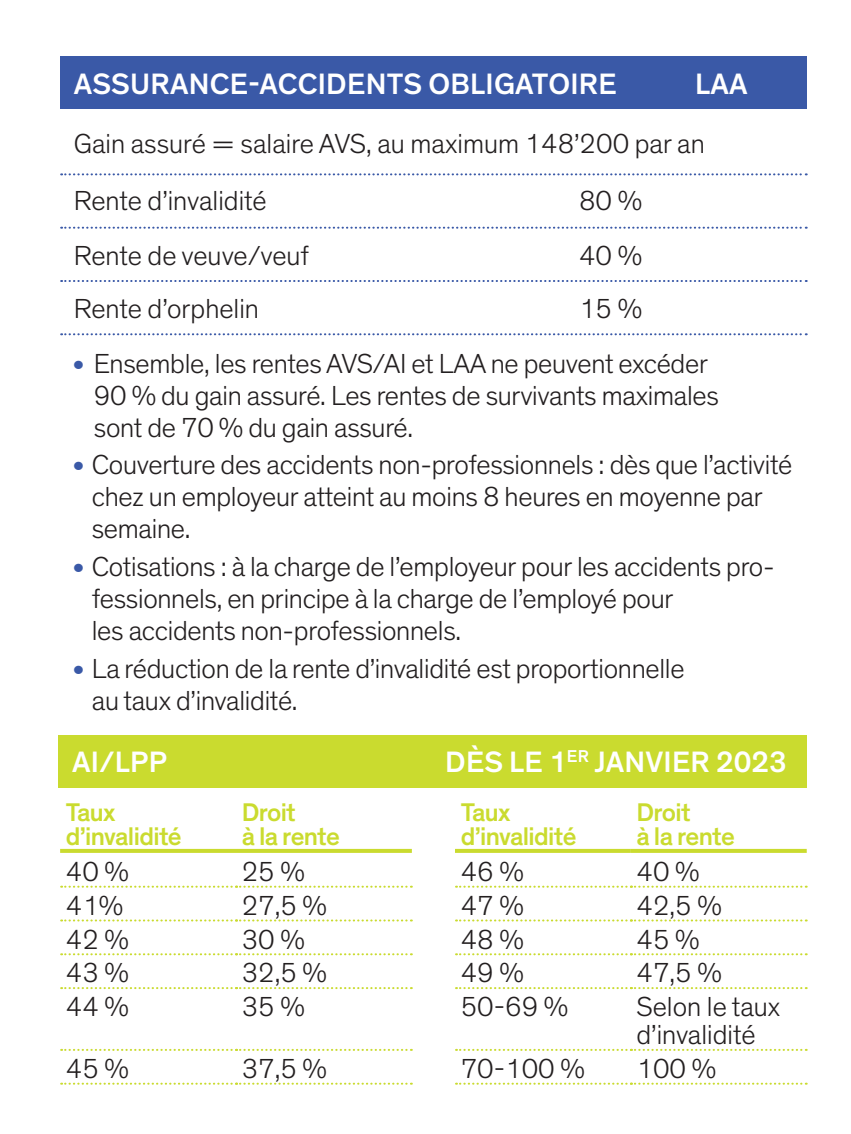
<style>
.page{position:relative;width:851px;height:1134px;background:#fff}
.page>*{position:absolute;margin:0;border:0;box-sizing:border-box;transform-origin:0 0}
.t1{font:500 30px "Theinhardt";letter-spacing:.01em;color:#fff}
.t2{font:300 28px/32px "Theinhardt";letter-spacing:-.01em;color:#231f20}
.t3{font:500 26px/24px "Theinhardt";letter-spacing:-.025em;color:#cadb2f}
.s1{color:#3a59a7}
</style>
<div class="page">
<div style="left:60px;top:57px;width:746px;height:52px;background:#3a59a7"></div>
<div style="left:58px;top:735px;width:748px;height:52px;background:#cadb2f"></div>
<svg style="left:61px;top:173px;width:745px;height:2px"></svg>
<svg style="left:61px;top:227px;width:745px;height:2px"></svg>
<svg style="left:61px;top:280px;width:745px;height:2px"></svg>
<svg style="left:61px;top:333px;width:745px;height:2px"></svg>
<svg style="left:60px;top:849px;width:176px;height:4px"></svg>
<svg style="left:236px;top:849px;width:176px;height:4px"></svg>
<svg style="left:455px;top:849px;width:175px;height:4px"></svg>
<svg style="left:630px;top:849px;width:176px;height:4px"></svg>
<svg style="left:61px;top:886px;width:351px;height:2px"></svg>
<svg style="left:61px;top:919px;width:351px;height:2px"></svg>
<svg style="left:61px;top:953px;width:351px;height:2px"></svg>
<svg style="left:61px;top:987px;width:351px;height:2px"></svg>
<svg style="left:61px;top:1049px;width:351px;height:2px"></svg>
<svg style="left:61px;top:1083px;width:351px;height:2px"></svg>
<svg style="left:456px;top:886px;width:350px;height:2px"></svg>
<svg style="left:456px;top:919px;width:350px;height:2px"></svg>
<svg style="left:456px;top:953px;width:350px;height:2px"></svg>
<svg style="left:456px;top:987px;width:350px;height:2px"></svg>
<svg style="left:456px;top:1049px;width:350px;height:2px"></svg>
<svg style="left:456px;top:1083px;width:350px;height:2px"></svg>
<p class="t1" style="left:74px;top:66px;width:544px">ASSURANCE-ACCIDENTS OBLIGATOIRE</p>
<p class="t1" style="left:695px;top:66px;width:54px">LAA</p>
<p class="t2" style="left:74px;top:128px;width:632px">Gain assuré = salaire AVS, au maximum 148’200 par an</p>
<p class="t2" style="left:74px;top:185px;width:194px">Rente d’invalidité</p>
<p class="t2" style="left:579px;top:185px;width:65px">80 %</p>
<p class="t2" style="left:74px;top:240px;width:237px">Rente de veuve/veuf</p>
<p class="t2" style="left:579px;top:240px;width:65px">40 %</p>
<p class="t2" style="left:74px;top:293px;width:187px">Rente d’orphelin</p>
<p class="t2" style="left:579px;top:293px;width:65px">15 %</p>
<p class="t2" style="left:94px;top:348px;width:626px;text-indent:-20px"><span class="s1">●</span> Ensemble, les rentes AVS/AI et LAA ne peuvent excéder<br>90 % du gain assuré. Les rentes de survivants maximales sont de 70 % du gain assuré.</p>
<p class="t2" style="left:92px;top:449px;width:702px;text-indent:-18px"><span class="s1">●</span> Couverture des accidents non-professionnels : dès que l’activité chez un employeur atteint au moins 8 heures en moyenne par semaine.</p>
<p class="t2" style="left:92px;top:551px;width:684px;text-indent:-18px"><span class="s1">●</span> Cotisations : à la charge de l’employeur pour les accidents pro&shy;fessionnels, en principe à la charge de l’employé pour<br>les accidents non-professionnels.</p>
<p class="t2" style="left:92px;top:653px;width:594px;text-indent:-18px"><span class="s1">●</span> La réduction de la rente d’invalidité est proportionnelle au taux d’invalidité.</p>
<p class="t1" style="left:72px;top:744px;width:96px">AI/LPP</p>
<p class="t1" style="left:445px;top:744px;width:343px">DÈS LE 1<sup>ER</sup> JANVIER 2023</p>
<p class="t3" style="left:66px;top:801px;width:117px">Taux d’invalidité</p>
<p class="t3" style="left:242px;top:801px;width:100px">Droit<br>à la rente</p>
<p class="t3" style="left:460px;top:801px;width:117px">Taux d’invalidité</p>
<p class="t3" style="left:636px;top:801px;width:100px">Droit<br>à la rente</p>
<p class="t2" style="left:66px;top:856px;width:65px">40%</p>
<p class="t2" style="left:242px;top:856px;width:65px">25%</p>
<p class="t2" style="left:460px;top:856px;width:65px">46%</p>
<p class="t2" style="left:636px;top:856px;width:65px">40%</p>
<p class="t2" style="left:66px;top:890px;width:59px">41%</p>
<p class="t2" style="left:242px;top:890px;width:87px">27,5 %</p>
<p class="t2" style="left:460px;top:890px;width:65px">47%</p>
<p class="t2" style="left:636px;top:890px;width:87px">42,5 %</p>
<p class="t2" style="left:66px;top:924px;width:65px">42%</p>
<p class="t2" style="left:242px;top:924px;width:65px">30%</p>
<p class="t2" style="left:460px;top:924px;width:65px">48%</p>
<p class="t2" style="left:636px;top:924px;width:65px">45%</p>
<p class="t2" style="left:66px;top:957px;width:65px">43%</p>
<p class="t2" style="left:242px;top:957px;width:87px">32,5 %</p>
<p class="t2" style="left:460px;top:957px;width:65px">49%</p>
<p class="t2" style="left:636px;top:957px;width:87px">47,5 %</p>
<p class="t2" style="left:66px;top:991px;width:65px">44%</p>
<p class="t2" style="left:242px;top:991px;width:65px">35%</p>
<p class="t2" style="left:460px;top:991px;width:109px">50-69 %</p>
<p class="t2" style="left:636px;top:993px;width:145px;line-height:28px">Selon le taux d’invalidité</p>
<p class="t2" style="left:66px;top:1053px;width:65px">45%</p>
<p class="t2" style="left:242px;top:1053px;width:87px">37,5 %</p>
<p class="t2" style="left:460px;top:1053px;width:126px">70-100 %</p>
<p class="t2" style="left:636px;top:1053px;width:81px">100 %</p>
</div>
